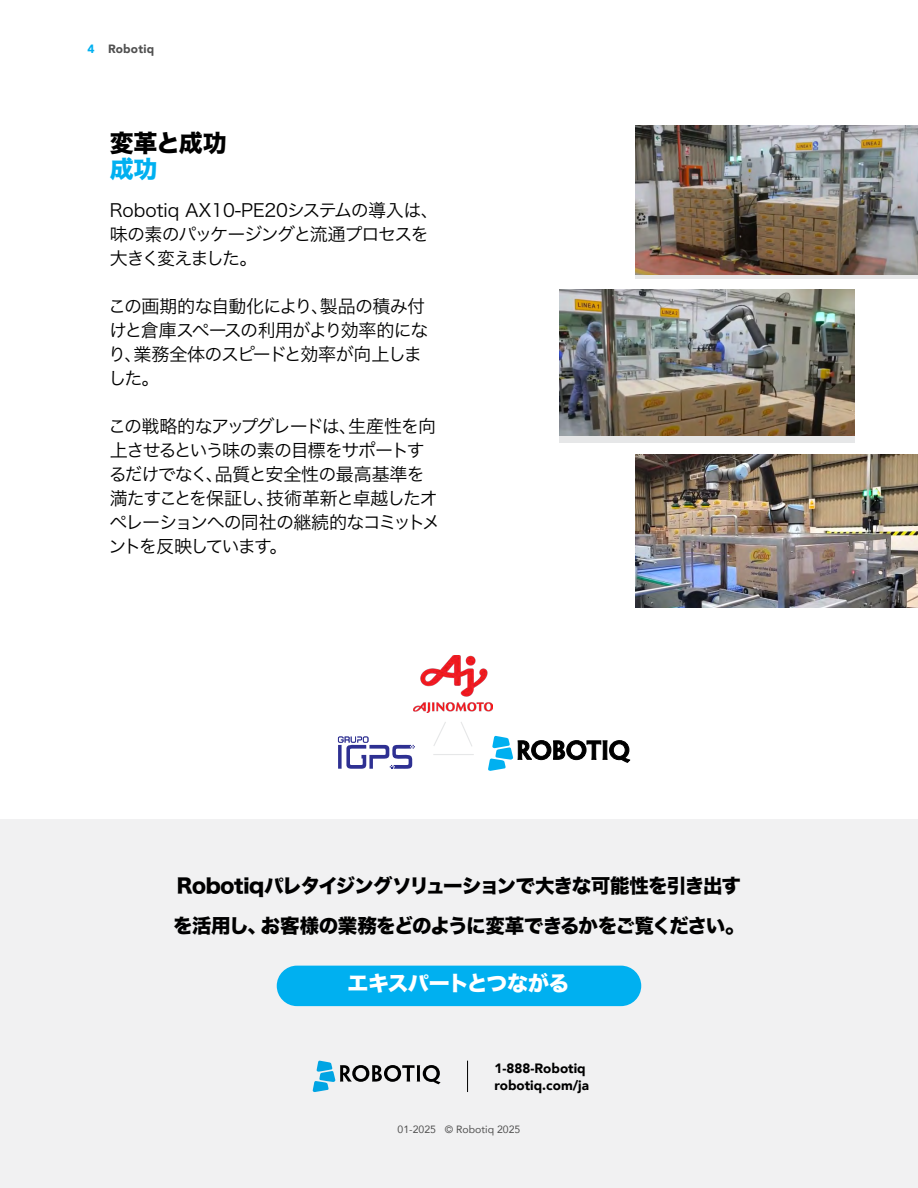
<style>
.page{position:relative;width:918px;height:1188px;background:#fff}
.page>*{position:absolute;margin:0;border:0;box-sizing:border-box;transform-origin:0 0}
.t1{font:24px "Hira Kaku Std W8";letter-spacing:-.025em;color:#000}
.t2{font:24px "Hira Kaku Std W8";color:#00b0f0}
.t3{font:21px "Hira Kaku Std W8";letter-spacing:-.03em;color:#fff}
.t4{font:19.5px/39.6px "Hira Kaku Std W8";letter-spacing:-.04em;color:#000}
.t5{font:18px/24px "Hira Kaku Pro W3";letter-spacing:-.065em;color:#000}
.t6{font:18px/24px "Hira Kaku Pro W3";letter-spacing:-.04em;color:#000}
.t7{font:900 13.5px/16.2px "Avenir";color:#000}
.t8{font:900 12px "Avenir";letter-spacing:.02em;color:#505050}
.t9{font:10.5px "Avenir";color:#505050}
.s1{color:#00b0f0}
</style>
<div class="page">
<div style="left:0;top:820px;width:918px;height:368px;background:#f1f1f2"></div>
<div style="left:277px;top:966px;width:364px;height:40px;background:#00b0f0;border-radius:20px"></div>
<hr style="left:467px;top:1061px;width:1px;height:31px;background:#000">
<svg style="left:312px;top:1060px;width:129px;height:32px"></svg>
<div style="left:636px;top:125px;width:282px;height:154px;background:#e6e7e8"></div>
<img style="left:636px;top:125px;width:282px;height:150px">
<div style="left:559px;top:290px;width:296px;height:153px;background:#e6e7e8"></div>
<img style="left:559px;top:290px;width:296px;height:146px">
<img style="left:636px;top:454px;width:282px;height:154px">
<svg style="left:488px;top:736px;width:142px;height:35px"></svg>
<hr style="left:433px;top:754px;width:41px;height:1px;background:#e6e7e8">
<img style="left:414px;top:655px;width:79px;height:58px">
<svg style="left:433px;top:722px;width:13px;height:24px"></svg>
<svg style="left:461px;top:722px;width:11px;height:24px"></svg>
<svg style="left:338px;top:736px;width:77px;height:33px"></svg>
<p class="t8" style="left:87px;top:38px;width:69px"><span class="s1">4</span> Robotiq</p>
<h1 class="t1" style="left:110px;top:130px;width:119px">変革と成功</h1>
<h1 class="t2" style="left:110px;top:155px;width:49px">成功</h1>
<p class="t5" style="left:110px;top:197px;width:331px">Robotiq AX10-PE20システムの導入は、味の素のパッケージングと流通プロセスを大きく変えました。</p>
<p class="t6" style="left:108px;top:293px;width:322px">この画期的な自動化により、製品の積み付けと倉庫スペースの利用がより効率的になり、業務全体のスピードと効率が向上しました。</p>
<p class="t5" style="left:108px;top:413px;width:333px">この戦略的なアップグレードは、生産性を向上させるという味の素の目標をサポートするだけでなく、品質と安全性の最高基準を満たすことを保証し、技術革新と卓越したオペレーションへの同社の継続的なコミットメントを反映しています。</p>
<p class="t4" style="left:173px;top:867px;width:573px">Robotiqパレタイジングソリューションで大きな可能性を引き出すを活用し、お客様の業務をどのように変革できるかをご覧ください。</p>
<p class="t3" style="left:348px;top:972px;width:223px">エキスパートとつながる</p>
<p class="t7" style="left:495px;top:1060px;width:96px">1-888-Robotiq robotiq.com/ja</p>
<p class="t9" style="left:398px;top:1121px;width:124px">01-2025 © Robotiq 2025</p>
</div>
